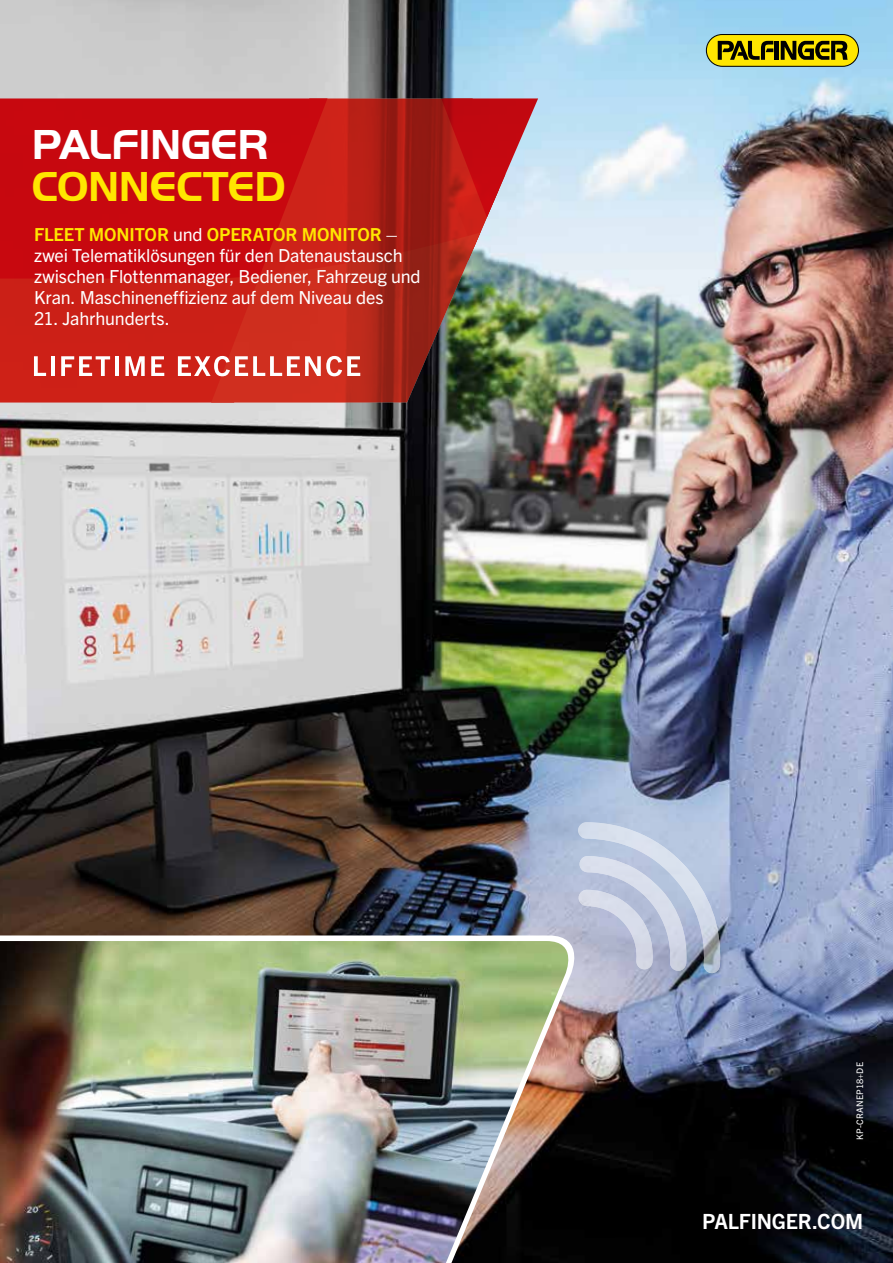
<style>
.page{position:relative;width:893px;height:1263px;background:#fff}
.page>*{position:absolute;margin:0;border:0;box-sizing:border-box;transform-origin:0 0}
.t1{font:700 43.5px "Palfinger Handel Gothic";letter-spacing:-.01em;color:#fff}
.t2{font:700 43.5px "Palfinger Handel Gothic";letter-spacing:-.01em;color:#ffe600}
.t3{font:700 21px "Trade Gothic Next LT Pro";letter-spacing:-.005em;color:#fff}
.t4{font:18px/21px "Trade Gothic Next LT Pro";letter-spacing:-.01em;color:#fff}
.t5{font:9px "Trade Gothic Next LT Pro";letter-spacing:.015em;color:#fff}
.s1{font-weight:700;color:#ffe600}
</style>
<div class="page">
<img style="left:0;top:0;width:893px;height:1263px">
<svg style="left:577px;top:822px;width:145px;height:151px;background:#bcc6db"></svg>
<img style="left:360px;top:282px;width:178px;height:121px">
<svg style="left:0;top:98px;width:538px;height:184px;background:#bf2122"></svg>
<svg style="left:0;top:253px;width:360px;height:150px;background:#ce2c23"></svg>
<svg style="left:706px;top:34px;width:153px;height:33px;background:#a1940b"></svg>
<h1 class="t1" style="left:32px;top:120px;width:238px">PALFINGER</h1>
<h1 class="t2" style="left:32px;top:162px;width:255px">CONNECTED</h1>
<p class="t4" style="left:34px;top:223px;width:388px"><span class="s1">FLEET MONITOR</span> und <span class="s1">OPERATOR MONITOR</span> – zwei Telematiklösungen für den Datenaustausch zwischen Flottenmanager, Bediener, Fahrzeug und Kran. Maschineneffizienz auf dem Niveau des</p>
<p class="t4" style="left:34px;top:307px;width:137px">21. Jahrhunderts.</p>
<p class="t5" style="left:853px;top:1140px;width:79px;rotate:-90deg">KP-CRANEP18+DE</p>
<p class="t3" style="left:702px;top:1207px;width:163px">PALFINGER.COM</p>
</div>
